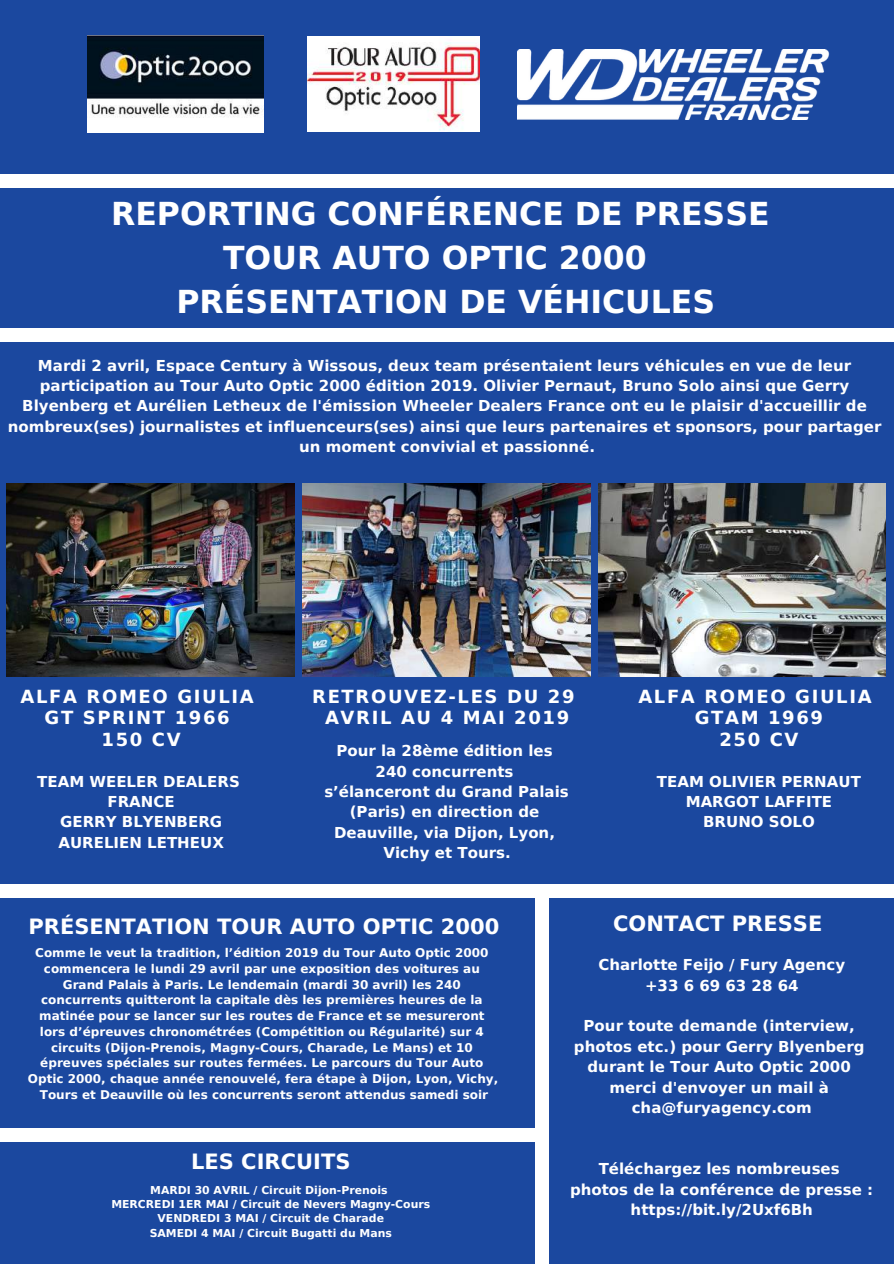
<style>
.page{position:relative;width:894px;height:1264px;background:#fff}
.page>*{position:absolute;margin:0;border:0;box-sizing:border-box;transform-origin:0 0}
.t1{font:700 31.5px/44px "DejaVu Sans";color:#fff;text-align:center}
.t2{font:700 21px "DejaVu Sans";color:#fff}
.t3{font:700 18px/21.5px "DejaVu Sans";letter-spacing:.09em;color:#fff;text-align:center}
.t4{font:italic 16.5px "Libre Baskerville";letter-spacing:.16em;color:#fff}
.t5{font:700 15px/20.2px "DejaVu Sans";color:#fff;text-align:center}
.t6{font:700 12px/15.8px "DejaVu Sans";color:#fff;text-align:center}
.t7{font:700 10.8px/14.2px "DejaVu Sans";color:#fff;text-align:center}
</style>
<div class="page">
<div style="left:0;top:0;width:893px;height:1263px;background:#1b489f"></div>
<img style="left:7px;top:484px;width:287px;height:192px">
<img style="left:302px;top:484px;width:288px;height:192px">
<img style="left:598px;top:484px;width:287px;height:192px">
<img style="left:88px;top:36px;width:175px;height:97px">
<img style="left:307px;top:37px;width:172px;height:95px">
<div style="left:0;top:174px;width:893px;height:13px;background:#fff"></div>
<div style="left:0;top:328px;width:893px;height:14px;background:#fff"></div>
<img style="left:517px;top:49px;width:312px;height:70px">
<div style="left:0;top:884px;width:893px;height:14px;background:#fff"></div>
<div style="left:535px;top:891px;width:14px;height:372px;background:#fff"></div>
<div style="left:0;top:1127px;width:543px;height:14px;background:#fff"></div>
<h1 class="t1" style="left:111px;top:192px;width:659px">REPORTING CONFÉRENCE DE PRESSE<br>TOUR AUTO OPTIC 2000<br>PRÉSENTATION DE VÉHICULES</h1>
<p class="t5" style="left:8px;top:355px;width:875px">Mardi 2 avril, Espace Century à Wissous, deux team présentaient leurs véhicules en vue de leur participation au Tour Auto Optic 2000 édition 2019. Olivier Pernaut, Bruno Solo ainsi que Gerry Blyenberg et Aurélien Letheux de l'émission Wheeler Dealers France ont eu le plaisir d'accueillir de nombreux(ses) journalistes et influenceurs(ses) ainsi que leurs partenaires et sponsors, pour partager un moment convivial et passionné.</p>
<p class="t4" style="left:44px;top:387px;width:157px">Inside the Issue</p>
<p class="t3" style="left:21px;top:685px;width:235px">ALFA ROMEO GIULIA<br>GT SPRINT 1966<br>150 CV</p>
<p class="t3" style="left:638px;top:685px;width:235px">ALFA ROMEO GIULIA<br>GTAM 1969<br>250 CV</p>
<p class="t3" style="left:312px;top:685px;width:264px">RETROUVEZ-LES DU 29<br>AVRIL AU 4 MAI 2019</p>
<p class="t5" style="left:324px;top:741px;width:246px">Pour la 28ème édition les<br>240 concurrents s’élanceront du Grand Palais (Paris) en direction de<br>Deauville, via Dijon, Lyon,<br>Vichy et Tours.</p>
<p class="t5" style="left:37px;top:771px;width:204px">TEAM WEELER DEALERS<br>FRANCE<br>GERRY BLYENBERG<br>AURELIEN LETHEUX</p>
<p class="t5" style="left:656px;top:771px;width:205px">TEAM OLIVIER PERNAUT<br>MARGOT LAFFITE<br>BRUNO SOLO</p>
<h2 class="t2" style="left:28px;top:914px;width:472px">PRÉSENTATION TOUR AUTO OPTIC 2000</h2>
<p class="t6" style="left:28px;top:945px;width:472px">Comme le veut la tradition, l’édition 2019 du Tour Auto Optic 2000 commencera le lundi 29 avril par une exposition des voitures au Grand Palais à Paris. Le lendemain (mardi 30 avril) les 240 concurrents quitteront la capitale dès les premières heures de la matinée pour se lancer sur les routes de France et se mesureront lors d’épreuves chronométrées (Compétition ou Régularité) sur 4 circuits (Dijon-Prenois, Magny-Cours, Charade, Le Mans) et 10 épreuves spéciales sur routes fermées. Le parcours du Tour Auto Optic 2000, chaque année renouvelé, fera étape à Dijon, Lyon, Vichy, Tours et Deauville où les concurrents seront attendus samedi soir</p>
<h2 class="t2" style="left:191px;top:1149px;width:161px">LES CIRCUITS</h2>
<p class="t7" style="left:111px;top:1182px;width:320px">MARDI 30 AVRIL / Circuit Dijon-Prenois<br>MERCREDI 1ER MAI / Circuit de Nevers Magny-Cours VENDREDI 3 MAI / Circuit de Charade<br>SAMEDI 4 MAI / Circuit Bugatti du Mans</p>
<h2 class="t2" style="left:613px;top:911px;width:211px">CONTACT PRESSE</h2>
<p class="t5" style="left:598px;top:954px;width:248px">Charlotte Feijo / Fury Agency +33 6 69 63 28 64</p>
<p class="t5" style="left:573px;top:1016px;width:292px">Pour toute demande (interview, photos etc.) pour Gerry Blyenberg durant le Tour Auto Optic 2000 merci d'envoyer un mail à cha@furyagency.com</p>
<p class="t5" style="left:570px;top:1158px;width:304px">Téléchargez les nombreuses<br>photos de la conférence de presse : https://bit.ly/2Uxf6Bh</p>
</div>
